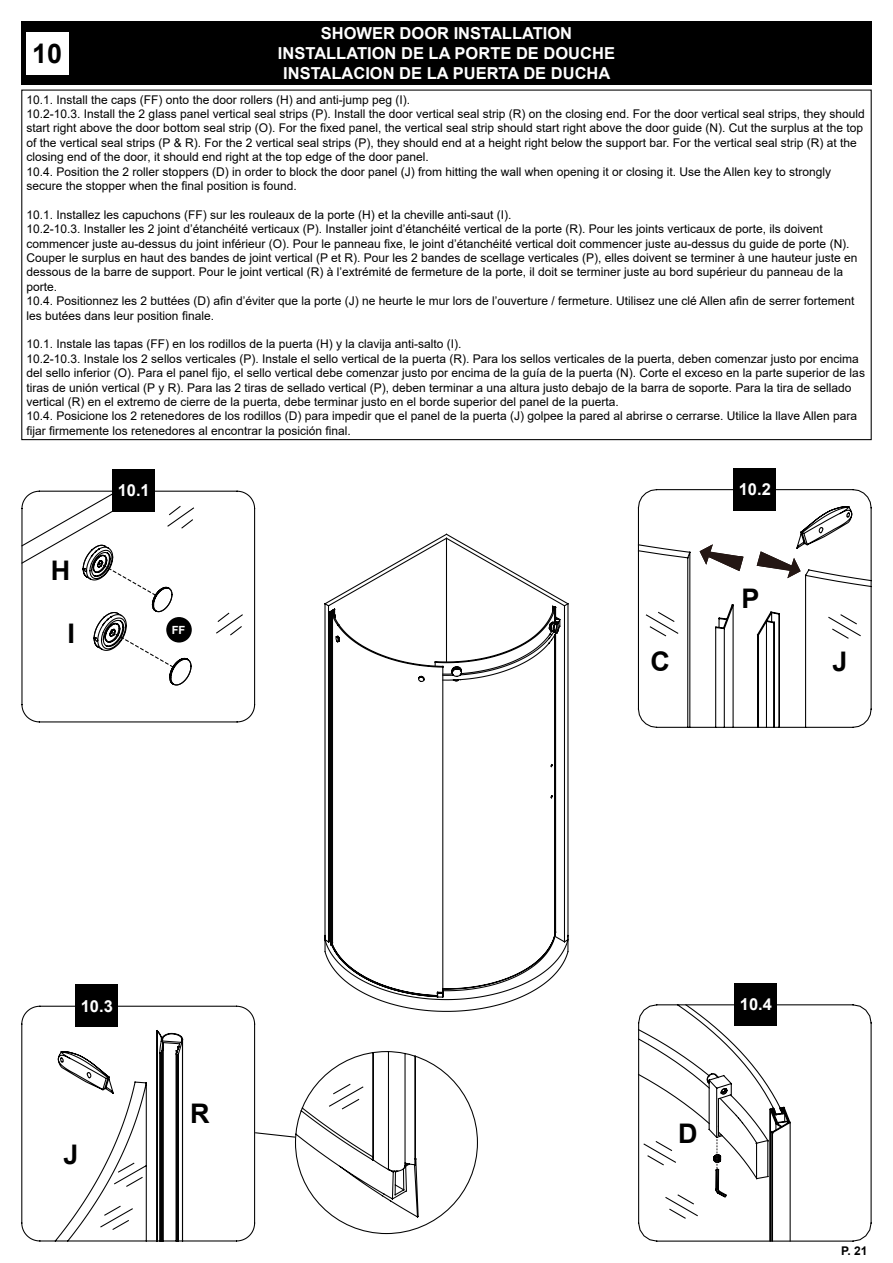
<style>
.page{position:relative;width:893px;height:1263px;background:#fff}
.page>*{position:absolute;margin:0;border:0;box-sizing:border-box;transform-origin:0 0}
.t1{font:700 27px "Arial";color:#000}
.t2{font:700 16.5px "Arial";color:#fff}
.t3{font:12px/14.4px "Arial";color:#000}
.t4{font:700 12px "Arial";color:#000}
.t5{font:700 11.25px "Arial";color:#fff}
</style>
<div class="page">
<svg style="left:638px;top:1004px;width:234px;height:238px"></svg>
<svg style="left:638px;top:1003px;width:154px;height:195px"></svg>
<svg style="left:637px;top:489px;width:235px;height:239px"></svg>
<svg style="left:699px;top:543px;width:45px;height:29px"></svg>
<div style="left:21px;top:21px;width:851px;height:64px;background:#000"></div>
<div style="left:26px;top:32px;width:42px;height:42px;background:#fff"></div>
<div style="left:733px;top:468px;width:43px;height:42px;background:#000"></div>
<div style="left:735px;top:983px;width:42px;height:42px;background:#000"></div>
<svg style="left:21px;top:490px;width:235px;height:233px"></svg>
<svg style="left:21px;top:490px;width:209px;height:196px"></svg>
<div style="left:51px;top:560px;width:19px;height:20px;background:#fff"></div>
<svg style="left:21px;top:1005px;width:235px;height:237px"></svg>
<div style="left:76px;top:984px;width:42px;height:43px;background:#000"></div>
<div style="left:113px;top:469px;width:42px;height:43px;background:#000"></div>
<svg style="left:324px;top:533px;width:245px;height:72px"></svg>
<svg style="left:324px;top:605px;width:245px;height:407px"></svg>
<div style="left:166px;top:617px;width:26px;height:25px;background:#000;border-radius:50%"></div>
<svg style="left:254px;top:1050px;width:224px;height:184px"></svg>
<svg style="left:756px;top:504px;width:97px;height:76px"></svg>
<svg style="left:57px;top:1049px;width:57px;height:45px"></svg>
<p class="t2" style="left:321px;top:22px;width:253px">SHOWER DOOR INSTALLATION</p>
<p class="t2" style="left:278px;top:42px;width:339px">INSTALLATION DE LA PORTE DE DOUCHE</p>
<p class="t2" style="left:283px;top:62px;width:329px">INSTALACION DE LA PUERTA DE DUCHA</p>
<p class="t3" style="left:27px;top:92px;width:385px">10.1. Install the caps (FF) onto the door rollers (H) and anti-jump peg (I).</p>
<p class="t3" style="left:27px;top:107px;width:840px">10.2-10.3. Install the 2 glass panel vertical seal strips (P). Install the door vertical seal strip (R) on the closing end. For the door vertical seal strips, they should start right above the door bottom seal strip (O). For the fixed panel, the vertical seal strip should start right above the door guide (N). Cut the surplus at the top of the vertical seal strips (P &amp; R). For the 2 vertical seal strips (P), they should end at a height right below the support bar. For the vertical seal strip (R) at the closing end of the door, it should end right at the top edge of the door panel.</p>
<p class="t3" style="left:27px;top:164px;width:806px">10.4. Position the 2 roller stoppers (D) in order to block the door panel (J) from hitting the wall when opening it or closing it. Use the Allen key to strongly secure the stopper when the final position is found.</p>
<p class="t3" style="left:27px;top:207px;width:486px">10.1. Installez les capuchons (FF) sur les rouleaux de la porte (H) et la cheville anti-saut (I).</p>
<p class="t3" style="left:27px;top:222px;width:832px">10.2-10.3. Installer les 2 joint d’étanchéité verticaux (P). Installer joint d’étanchéité vertical de la porte (R). Pour les joints verticaux de porte, ils doivent commencer juste au-dessus du joint inférieur (O). Pour le panneau fixe, le joint d’étanchéité vertical doit commencer juste au-dessus du guide de porte (N).<br>Couper le surplus en haut des bandes de joint vertical (P et R). Pour les 2 bandes de scellage verticales (P), elles doivent se terminer à une hauteur juste en dessous de la barre de support. Pour le joint vertical (R) à l’extrémité de fermeture de la porte, il doit se terminer juste au bord supérieur du panneau de la porte.</p>
<p class="t3" style="left:27px;top:294px;width:829px">10.4. Positionnez les 2 buttées (D) afin d’éviter que la porte (J) ne heurte le mur lors de l’ouverture / fermeture. Utilisez une clé Allen afin de serrer fortement les butées dans leur position finale.</p>
<p class="t3" style="left:27px;top:337px;width:436px">10.1. Instale las tapas (FF) en los rodillos de la puerta (H) y la clavija anti-salto (I).</p>
<p class="t3" style="left:27px;top:351px;width:840px">10.2-10.3. Instale los 2 sellos verticales (P). Instale el sello vertical de la puerta (R). Para los sellos verticales de la puerta, deben comenzar justo por encima del sello inferior (O). Para el panel fijo, el sello vertical debe comenzar justo por encima de la guía de la puerta (N). Corte el exceso en la parte superior de las tiras de unión vertical (P y R). Para las 2 tiras de sellado vertical (P), deben terminar a una altura justo debajo de la barra de soporte. Para la tira de sellado vertical (R) en el extremo de cierre de la puerta, debe terminar justo en el borde superior del panel de la puerta.</p>
<p class="t3" style="left:27px;top:409px;width:832px">10.4. Posicione los 2 retenedores de los rodillos (D) para impedir que el panel de la puerta (J) golpee la pared al abrirse o cerrarse. Utilice la llave Allen para fijar firmemente los retenedores al encontrar la posición final.</p>
<p class="t1" style="left:32px;top:34px;width:32px">10</p>
<p class="t1" style="left:51px;top:551px;width:21px">H</p>
<p class="t1" style="left:67px;top:614px;width:9px">I</p>
<p class="t2" style="left:118px;top:479px;width:34px">10.1</p>
<p class="t5" style="left:172px;top:622px;width:15px">FF</p>
<p class="t2" style="left:81px;top:994px;width:34px">10.3</p>
<p class="t1" style="left:64px;top:1135px;width:17px">J</p>
<p class="t1" style="left:190px;top:1094px;width:21px">R</p>
<p class="t2" style="left:739px;top:478px;width:34px">10.2</p>
<p class="t1" style="left:742px;top:580px;width:20px">P</p>
<p class="t1" style="left:651px;top:642px;width:21px">C</p>
<p class="t1" style="left:833px;top:642px;width:17px">J</p>
<p class="t2" style="left:740px;top:993px;width:34px">10.4</p>
<p class="t1" style="left:678px;top:1114px;width:21px">D</p>
<p class="t4" style="left:841px;top:1242px;width:28px">P. 21</p>
</div>
